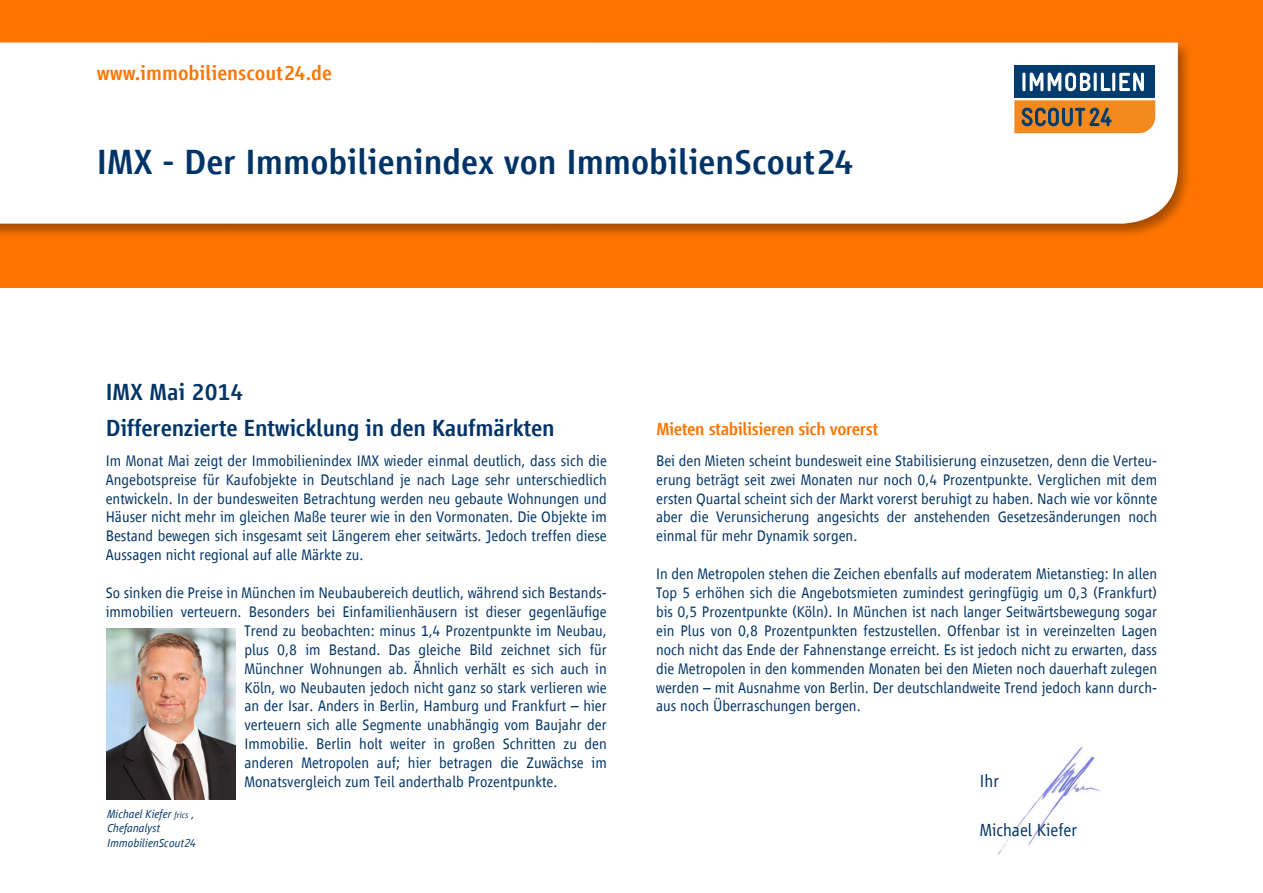
<style>
.page{position:relative;width:1263px;height:893px;background:#fff}
.page>*{position:absolute;margin:0;border:0;box-sizing:border-box;transform-origin:0 0}
.t1{font:500 36px "Scout Vialog";color:#003468}
.t2{font:500 24px/36px "Scout Vialog";letter-spacing:-.01em;color:#003468}
.t3{font:500 21px "Scout Vialog";color:#ff7500}
.t4{font:500 18px "Scout Vialog";letter-spacing:-.025em;color:#ff7500}
.t5{font:300 18px "Scout Vialog";color:#003468}
.t6{font:300 15.75px/18.9px "Scout Vialog";color:#003468;text-align:justify}
.t7{font:italic 300 12px/14.4px "Scout Vialog";color:#003468}
.s1{font-size:9px}
</style>
<div class="page">
<div style="left:0;top:0;width:1263px;height:287px;background:#ff7500"></div>
<svg style="left:0;top:42px;width:1189px;height:194px"></svg>
<div style="left:0;top:43px;width:1178px;height:181px;background:#fff"></div>
<div style="left:1014px;top:94px;width:141px;height:9px;background:#fff"></div>
<div style="left:1014px;top:65px;width:141px;height:33px;background:#003c6e"></div>
<svg style="left:1014px;top:100px;width:141px;height:33px"></svg>
<hr style="left:1022px;top:73px;width:3px;height:18px;background:#fff;border-radius:2px">
<svg style="left:1030px;top:73px;width:60px;height:18px"></svg>
<hr style="left:1094px;top:73px;width:3px;height:18px;background:#fff;border-radius:2px">
<svg style="left:1101px;top:73px;width:10px;height:18px"></svg>
<hr style="left:1112px;top:73px;width:3px;height:18px;background:#fff;border-radius:2px">
<svg style="left:1119px;top:73px;width:25px;height:18px"></svg>
<img style="left:998px;top:745px;width:102px;height:110px">
<img style="left:106px;top:629px;width:130px;height:171px">
<h3 class="t3" style="left:97px;top:62px;width:237px">www.immobilienscout24.de</h3>
<h1 class="t1" style="left:97px;top:142px;width:758px">IMX - Der Immobilienindex von ImmobilienScout24</h1>
<h2 class="t2" style="left:106px;top:374px;width:450px">IMX Mai 2014<br>Differenzierte Entwicklung in den Kaufmärkten</h2>
<p class="t6" style="left:106px;top:451px;width:503px">Im Monat Mai zeigt der Immobilienindex IMX wieder einmal deutlich, dass sich die Angebotspreise für Kaufobjekte in Deutschland je nach Lage sehr unterschiedlich entwickeln. In der bundesweiten Betrachtung werden neu gebaute Wohnungen und Häuser nicht mehr im gleichen Maße teurer wie in den Vormonaten. Die Objekte im Bestand bewegen sich insgesamt seit Längerem eher seitwärts. Jedoch treffen diese Aussagen nicht regional auf alle Märkte zu.</p>
<p class="t6" style="left:106px;top:583px;width:503px">So sinken die Preise in München im Neubaubereich deutlich, während sich Bestands-</p>
<p class="t6" style="left:106px;top:602px;width:503px">immobilien verteuern. Besonders bei Einfamilienhäusern ist dieser gegenläufige</p>
<p class="t6" style="left:245px;top:621px;width:364px">Trend zu beobachten: minus 1,4 Prozentpunkte im Neubau,</p>
<p class="t6" style="left:245px;top:640px;width:364px">plus 0,8 im Bestand. Das gleiche Bild zeichnet sich für</p>
<p class="t6" style="left:245px;top:659px;width:364px">Münchner Wohnungen ab. Ähnlich verhält es sich auch in</p>
<p class="t6" style="left:245px;top:678px;width:364px">Köln, wo Neubauten jedoch nicht ganz so stark verlieren wie</p>
<p class="t6" style="left:245px;top:697px;width:364px">an der Isar. Anders in Berlin, Hamburg und Frankfurt – hier</p>
<p class="t6" style="left:245px;top:716px;width:364px">verteuern sich alle Segmente unabhängig vom Baujahr der</p>
<p class="t6" style="left:245px;top:735px;width:364px">Immobilie. Berlin holt weiter in großen Schritten zu den</p>
<p class="t6" style="left:245px;top:753px;width:364px">anderen Metropolen auf; hier betragen die Zuwächse im</p>
<p class="t6" style="left:245px;top:772px;width:314px">Monatsvergleich zum Teil anderthalb Prozentpunkte.</p>
<p class="t7" style="left:107px;top:807px;width:90px">Michael Kiefer <span class="s1">frics</span> ,<br>Chefanalyst<br>ImmobilienScout24</p>
<p class="t4" style="left:656px;top:419px;width:223px">Mieten stabilisieren sich vorerst</p>
<p class="t6" style="left:656px;top:451px;width:503px">Bei den Mieten scheint bundesweit eine Stabilisierung einzusetzen, denn die Verteu&shy;erung beträgt seit zwei Monaten nur noch 0,4 Prozentpunkte. Verglichen mit dem ersten Quartal scheint sich der Markt vorerst beruhigt zu haben. Nach wie vor könnte aber die Verunsicherung angesichts der anstehenden Gesetzesänderungen noch einmal für mehr Dynamik sorgen.</p>
<p class="t6" style="left:656px;top:564px;width:503px">In den Metropolen stehen die Zeichen ebenfalls auf moderatem Mietanstieg: In allen Top 5 erhöhen sich die Angebotsmieten zumindest geringfügig um 0,3 (Frankfurt) bis 0,5 Prozentpunkte (Köln). In München ist nach langer Seitwärtsbewegung sogar ein Plus von 0,8 Prozentpunkten festzustellen. Offenbar ist in vereinzelten Lagen noch nicht das Ende der Fahnenstange erreicht. Es ist jedoch nicht zu erwarten, dass die Metropolen in den kommenden Monaten bei den Mieten noch dauerhaft zulegen werden – mit Ausnahme von Berlin. Der deutschlandweite Trend jedoch kann durch&shy;aus noch Überraschungen bergen.</p>
<p class="t5" style="left:980px;top:770px;width:21px">Ihr</p>
<p class="t5" style="left:980px;top:820px;width:99px">Michael Kiefer</p>
</div>
